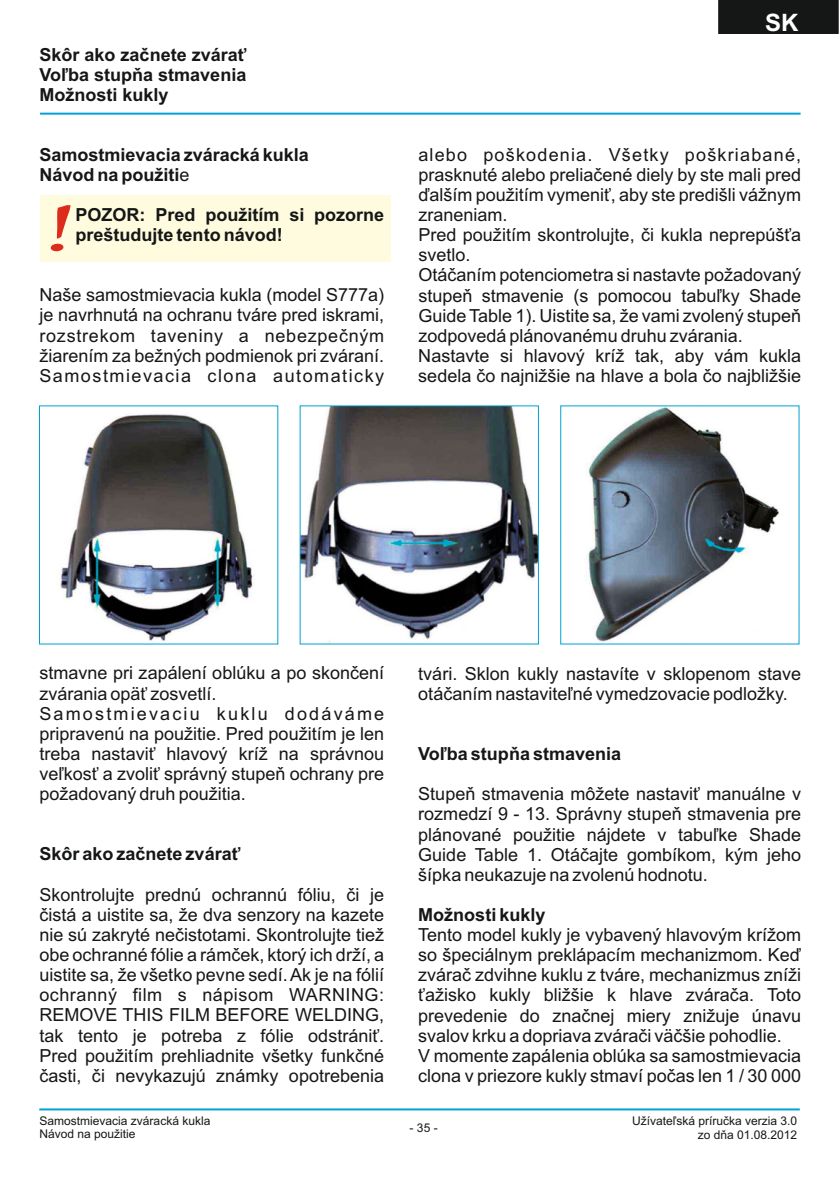
<style>
.page{position:relative;width:840px;height:1191px;background:#fff}
.page>*{position:absolute;margin:0;border:0;box-sizing:border-box;transform-origin:0 0}
.t1{font:700 24px "Arial";color:#fff}
.t2{font:18px/20.2px "Arial";color:#151616}
.t3{font:700 18px/20.2px "Arial";color:#151616;text-align:justify}
.t4{font:18px "Arial";letter-spacing:.065em;color:#151616}
.t5{font:18px "Arial";letter-spacing:.04em;color:#151616}
.t6{font:18px "Arial";letter-spacing:.085em;color:#151616}
.t7{font:18px "Arial";letter-spacing:.03em;color:#151616}
.t8{font:12px/13.4px "Arial";color:#151616}
.s1{font-weight:400}
</style>
<div class="page">
<div style="left:41px;top:196px;width:349px;height:66px;background:#fffbde"></div>
<svg style="left:51px;top:205px;width:20px;height:46px"></svg>
<hr style="left:39px;top:1108px;width:760px;height:2px;background:#00a3d4">
<hr style="left:40px;top:113px;width:760px;height:2px;background:#00a3d4">
<img style="left:586px;top:407px;width:193px;height:235px">
<img style="left:301px;top:407px;width:235px;height:235px">
<img style="left:57px;top:414px;width:196px;height:227px">
<div style="left:718px;top:0;width:120px;height:34px;background:#151616"></div>
<p class="t3" style="left:39px;top:46px;width:208px">Skôr ako začnete zvárať Voľba stupňa stmavenia Možnosti kukly</p>
<h1 class="t1" style="left:764px;top:13px;width:35px">SK</h1>
<p class="t3" style="left:39px;top:146px;width:271px">Samostmievacia zváracká kukla</p>
<p class="t4" style="left:418px;top:148px;width:384px">alebo poškodenia. Všetky poškriabané,</p>
<p class="t3" style="left:39px;top:166px;width:152px">Návod na použiti<span class="s1">e</span></p>
<p class="t2" style="left:418px;top:166px;width:384px">prasknuté alebo preliačené diely by ste mali pred ďalším použitím vymeniť, aby ste predišli vážnym</p>
<p class="t3" style="left:75px;top:206px;width:310px">POZOR: Pred použitím si pozorne</p>
<p class="t2" style="left:418px;top:206px;width:91px">zraneniam.</p>
<p class="t3" style="left:75px;top:226px;width:208px">preštudujte tento návod!</p>
<p class="t2" style="left:418px;top:226px;width:384px">Pred použitím skontrolujte, či kukla neprepúšťa svetlo.<br>Otáčaním potenciometra si nastavte požadovaný</p>
<p class="t2" style="left:39px;top:286px;width:346px">Naše samostmievacia kukla (model S777a)</p>
<p class="t2" style="left:418px;top:287px;width:384px">stupeň stmavenie (s pomocou tabuľky Shade</p>
<p class="t2" style="left:39px;top:307px;width:346px">je navrhnutá na ochranu tváre pred iskrami,</p>
<p class="t2" style="left:418px;top:307px;width:384px">Guide Table 1). Uistite sa, že vami zvolený stupeň</p>
<p class="t5" style="left:39px;top:328px;width:346px">rozstrekom taveniny a nebezpečným</p>
<p class="t2" style="left:418px;top:327px;width:326px">zodpovedá plánovanému druhu zvárania.</p>
<p class="t2" style="left:39px;top:347px;width:346px">žiarením za bežných podmienok pri zváraní.</p>
<p class="t2" style="left:418px;top:347px;width:384px">Nastavte si hlavový kríž tak, aby vám kukla</p>
<p class="t6" style="left:39px;top:369px;width:346px">Samostmievacia clona automaticky</p>
<p class="t2" style="left:418px;top:367px;width:384px">sedela čo najnižšie na hlave a bola čo najbližšie</p>
<p class="t2" style="left:39px;top:664px;width:346px">stmavne pri zapálení oblúku a po skončení</p>
<p class="t2" style="left:418px;top:665px;width:384px">tvári. Sklon kukly nastavíte v sklopenom stave</p>
<p class="t2" style="left:39px;top:685px;width:178px">zvárania opäť zosvetlí.</p>
<p class="t2" style="left:418px;top:685px;width:371px">otáčaním nastaviteľné vymedzovacie podložky.</p>
<p class="t2" style="left:39px;top:705px;width:346px;text-align:justify">Samostmievaciu kuklu dodáváme pripravenú na použitie. Pred použitím je len treba nastaviť hlavový kríž na správnou</p>
<p class="t3" style="left:418px;top:745px;width:204px">Voľba stupňa stmavenia</p>
<p class="t2" style="left:39px;top:765px;width:346px">veľkosť a zvoliť správný stupeň ochrany pre požadovaný druh použitia.</p>
<p class="t2" style="left:418px;top:785px;width:384px;text-align:justify">Stupeň stmavenia môžete nastaviť manuálne v rozmedzí 9 - 13. Správny stupeň stmavenia pre plánované použitie nájdete v tabuľke Shade</p>
<p class="t3" style="left:39px;top:845px;width:202px">Skôr ako začnete zvárať</p>
<p class="t2" style="left:418px;top:846px;width:384px">Guide Table 1. Otáčajte gombíkom, kým jeho šípka neukazuje na zvolenú hodnotu.</p>
<p class="t2" style="left:39px;top:886px;width:346px">Skontrolujte prednú ochrannú fóliu, či je čistá a uistite sa, že dva senzory na kazete</p>
<p class="t3" style="left:418px;top:906px;width:129px">Možnosti kukly</p>
<p class="t2" style="left:39px;top:926px;width:346px">nie sú zakryté nečistotami. Skontrolujte tiež</p>
<p class="t2" style="left:418px;top:926px;width:384px">Tento model kukly je vybavený hlavovým krížom</p>
<p class="t2" style="left:39px;top:946px;width:346px">obe ochranné fólie a rámček, ktorý ich drží, a</p>
<p class="t2" style="left:418px;top:946px;width:384px">so špeciálnym preklápacím mechanizmom. Keď</p>
<p class="t2" style="left:39px;top:966px;width:346px">uistite sa, že všetko pevne sedí. Ak je na fólií</p>
<p class="t2" style="left:418px;top:966px;width:384px">zvárač zdvihne kuklu z tváre, mechanizmus zníži</p>
<p class="t7" style="left:39px;top:988px;width:346px">ochranný film s nápisom WARNING:</p>
<p class="t2" style="left:418px;top:986px;width:384px">ťažisko kukly bližšie k hlave zvárača. Toto</p>
<p class="t2" style="left:39px;top:1006px;width:346px">REMOVE THIS FILM BEFORE WELDING,</p>
<p class="t2" style="left:418px;top:1006px;width:384px">prevedenie do značnej miery znižuje únavu</p>
<p class="t2" style="left:39px;top:1026px;width:346px">tak tento je potreba z fólie odstrániť.</p>
<p class="t2" style="left:418px;top:1027px;width:365px">svalov krku a dopriava zvárači väčšie pohodlie.</p>
<p class="t2" style="left:39px;top:1046px;width:346px">Pred použitím prehliadnite všetky funkčné</p>
<p class="t2" style="left:418px;top:1047px;width:384px">V momente zapálenia oblúka sa samostmievacia</p>
<p class="t2" style="left:39px;top:1067px;width:346px">časti, či nevykazujú známky opotrebenia</p>
<p class="t2" style="left:418px;top:1067px;width:384px">clona v priezore kukly stmaví počas len 1 / 30 000</p>
<p class="t8" style="left:39px;top:1114px;width:172px">Samostmievacia zváracká kukla<br>Návod na použitie</p>
<p class="t8" style="left:632px;top:1115px;width:166px;text-align:right">Užívateľská príručka verzia 3.0 zo dňa 01.08.2012</p>
<p class="t8" style="left:409px;top:1122px;width:30px">- 35 -</p>
</div>
